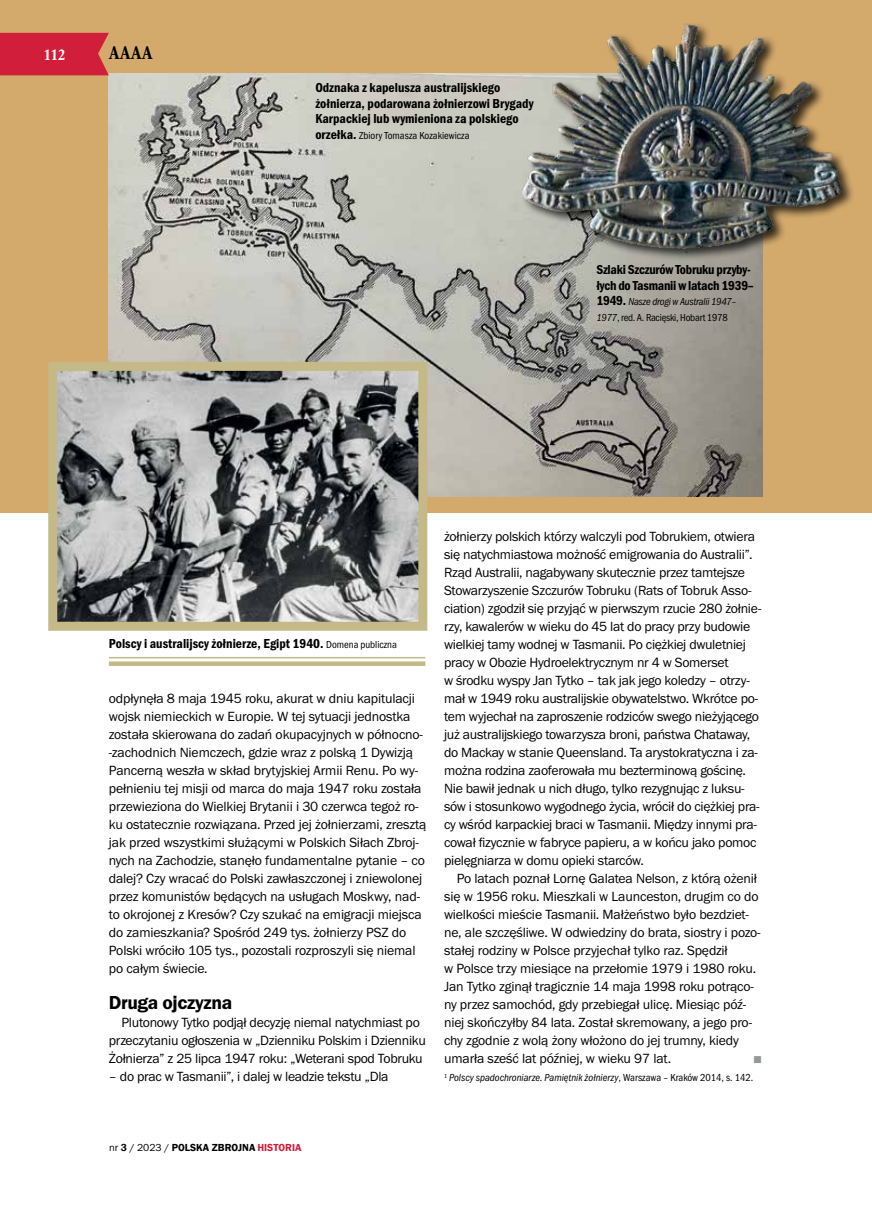
<style>
.page{position:relative;width:872px;height:1212px;background:#fff}
.page>*{position:absolute;margin:0;border:0;box-sizing:border-box;transform-origin:0 0}
.t1{font:19.5px "Franklin Gothic URW Dem";letter-spacing:-.02em;color:#000}
.t2{font:18px "Classic Cnd EFN Black";color:#000}
.t3{font:15px "Classic Cnd EFN Black";color:#fff}
.t4{font:13.8px/18px "Franklin Gothic URW Boo";letter-spacing:-.02em;color:#000}
.t5{font:13.5px/15.8px "Franklin Gothic URW Con Dem";color:#000}
.t6{font:13.5px/15.8px "Franklin Gothic URW Con Dem";letter-spacing:-.02em;color:#000}
.t7{font:12px "Wingdings";color:#939598}
.t8{font:10.5px "Franklin Gothic URW Con Boo Ita";color:#000}
.t9{font:10.5px "Franklin Gothic URW Cond";color:#000}
.t10{font:10.5px "Franklin Gothic URW Con Boo Ita";letter-spacing:-.02em;color:#000}
.t11{font:10.5px "Franklin Gothic URW Cond";letter-spacing:-.02em;color:#000}
.t12{font:600 10.5px "Franklin Gothic";color:#000}
.s1{font-family:"Franklin Gothic URW Con Dem";font-size:13.5px}
.s2{font-family:"Franklin Gothic URW Con Boo Ita"}
.s3{font-family:"Franklin Gothic URW Cond";font-size:10.5px}
.s4{font-family:"Franklin Gothic URW Cond"}
.s5{font-family:"Franklin Gothic URW Boo";font-weight:400}
.s6{color:#d11e3a}
</style>
<div class="page">
<div style="left:0;top:0;width:872px;height:512px;background:#d3a96c"></div>
<img style="left:109px;top:74px;width:653px;height:422px">
<div style="left:520px;top:22px;width:335px;height:240px;background:#000;opacity:.75"></div>
<img style="left:518px;top:22px;width:329px;height:257px">
<img style="left:58px;top:372px;width:359px;height:249px">
<div style="left:48px;top:362px;width:379px;height:269px;border:9px solid #c4b987"></div>
<hr style="left:109px;top:657px;width:316px;height:1px;background:#c4b987">
<div style="left:109px;top:661px;width:316px;height:5px;background:#c4b987"></div>
<div style="left:0;top:33px;width:109px;height:42px;background:#d11e3a"></div>
<p class="t3" style="left:44px;top:46px;width:23px">112</p>
<h2 class="t2" style="left:109px;top:42px;width:45px">AAAA</h2>
<p class="t5" style="left:315px;top:79px;width:220px">Odznaka z kapelusza australijskiego żołnierza, podarowana żołnierzowi Brygady<br>Karpackiej lub wymieniona za polskiego</p>
<p class="t9" style="left:315px;top:128px;width:156px"><span class="s1">orzełka.</span> Zbiory Tomasza Kozakiewicza</p>
<p class="t6" style="left:596px;top:261px;width:159px">Szlaki Szczurów Tobruku przyby&shy;łych do Tasmanii w latach 1939–</p>
<p class="t10" style="left:596px;top:296px;width:141px"><span class="s1">1949.</span> Nasze drogi w Australii 1947–</p>
<p class="t11" style="left:596px;top:310px;width:133px"><span class="s2">1977</span>, red. A. Racięski, Hobart 1978</p>
<p class="t5" style="left:109px;top:635px;width:289px">Polscy i australijscy żołnierze, Egipt 1940. <span class="s3">Domena publiczna</span></p>
<p class="t4" style="left:109px;top:689px;width:319px">odpłynęła 8 maja 1945 roku, akurat w dniu kapitulacji wojsk niemieckich w Europie. W tej sytuacji jednostka została skierowana do zadań okupacyjnych w północno--zachodnich Niemczech, gdzie wraz z polską 1 Dywizją Pancerną weszła w skład brytyjskiej Armii Renu. Po wy&shy;pełnieniu tej misji od marca do maja 1947 roku została przewieziona do Wielkiej Brytanii i 30 czerwca tegoż ro&shy;ku ostatecznie rozwiązana. Przed jej żołnierzami, zresztą jak przed wszystkimi służącymi w Polskich Siłach Zbroj&shy;nych na Zachodzie, stanęło fundamentalne pytanie – co dalej? Czy wracać do Polski zawłaszczonej i zniewolonej przez komunistów będących na usługach Moskwy, nad&shy;to okrojonej z Kresów? Czy szukać na emigracji miejsca do zamieszkania? Spośród 249 tys. żołnierzy PSZ do Polski wróciło 105 tys., pozostali rozproszyli się niemal po całym świecie.</p>
<h1 class="t1" style="left:109px;top:990px;width:125px">Druga ojczyzna</h1>
<p class="t4" style="left:109px;top:1013px;width:318px;text-align:center">Plutonowy Tytko podjął decyzję niemal natychmiast po przeczytaniu ogłoszenia w „Dzienniku Polskim i Dzienniku<br>Żołnierza” z 25 lipca 1947 roku: „Weterani spod Tobruku</p>
<p class="t4" style="left:109px;top:1067px;width:281px">– do prac w Tasmanii”, i dalej w leadzie tekstu „Dla</p>
<p class="t4" style="left:444px;top:527px;width:319px">żołnierzy polskich którzy walczyli pod Tobrukiem, otwiera się natychmiastowa możność emigrowania do Australii”.<br>Rząd Australii, nagabywany skutecznie przez tamtejsze Stowarzyszenie Szczurów Tobruku (Rats of Tobruk Asso&shy;ciation) zgodził się przyjąć w pierwszym rzucie 280 żołnie&shy;rzy, kawalerów w wieku do 45 lat do pracy przy budowie wielkiej tamy wodnej w Tasmanii. Po ciężkiej dwuletniej pracy w Obozie Hydroelektrycznym nr 4 w Somerset<br>w środku wyspy Jan Tytko – tak jak jego koledzy – otrzy&shy;mał w 1949 roku australijskie obywatelstwo. Wkrótce po&shy;tem wyjechał na zaproszenie rodziców swego nieżyjącego już australijskiego towarzysza broni, państwa Chataway, do Mackay w stanie Queensland. Ta arystokratyczna i za&shy;można rodzina zaoferowała mu bezterminową gościnę.<br>Nie bawił jednak u nich długo, tylko rezygnując z luksu&shy;sów i stosunkowo wygodnego życia, wrócił do ciężkiej pra&shy;cy wśród karpackiej braci w Tasmanii. Między innymi pra&shy;cował fizycznie w fabryce papieru, a w końcu jako pomoc pielęgniarza w domu opieki starców.</p>
<p class="t4" style="left:444px;top:869px;width:318px;text-indent:13px">Po latach poznał Lornę Galatea Nelson, z którą ożenił się w 1956 roku. Mieszkali w Launceston, drugim co do wielkości mieście Tasmanii. Małżeństwo było bezdziet&shy;ne, ale szczęśliwe. W odwiedziny do brata, siostry i pozo&shy;stałej rodziny w Polsce przyjechał tylko raz. Spędził<br>w Polsce trzy miesiące na przełomie 1979 i 1980 roku.<br>Jan Tytko zginął tragicznie 14 maja 1998 roku potrąco&shy;ny przez samochód, gdy przebiegał ulicę. Miesiąc póź&shy;niej skończyłby 84 lata. Został skremowany, a jego pro&shy;chy zgodnie z wolą żony włożono do jej trumny, kiedy umarła sześć lat później, w wieku 97 lat.</p>
<p class="t7" style="left:753px;top:1053px;width:10px">■</p>
<p class="t8" style="left:444px;top:1072px;width:311px"><sup>1</sup> Polscy spadochroniarze. Pamiętnik żołnierzy<span class="s4">, Warszawa – Kraków 2014, s. 142.</span></p>
<p class="t12" style="left:109px;top:1141px;width:194px"><span class="s5">nr</span> 3 <span class="s5">/ 2023 /</span> POLSKA ZBROJNA <span class="s6">HISTORIA</span></p>
</div>
